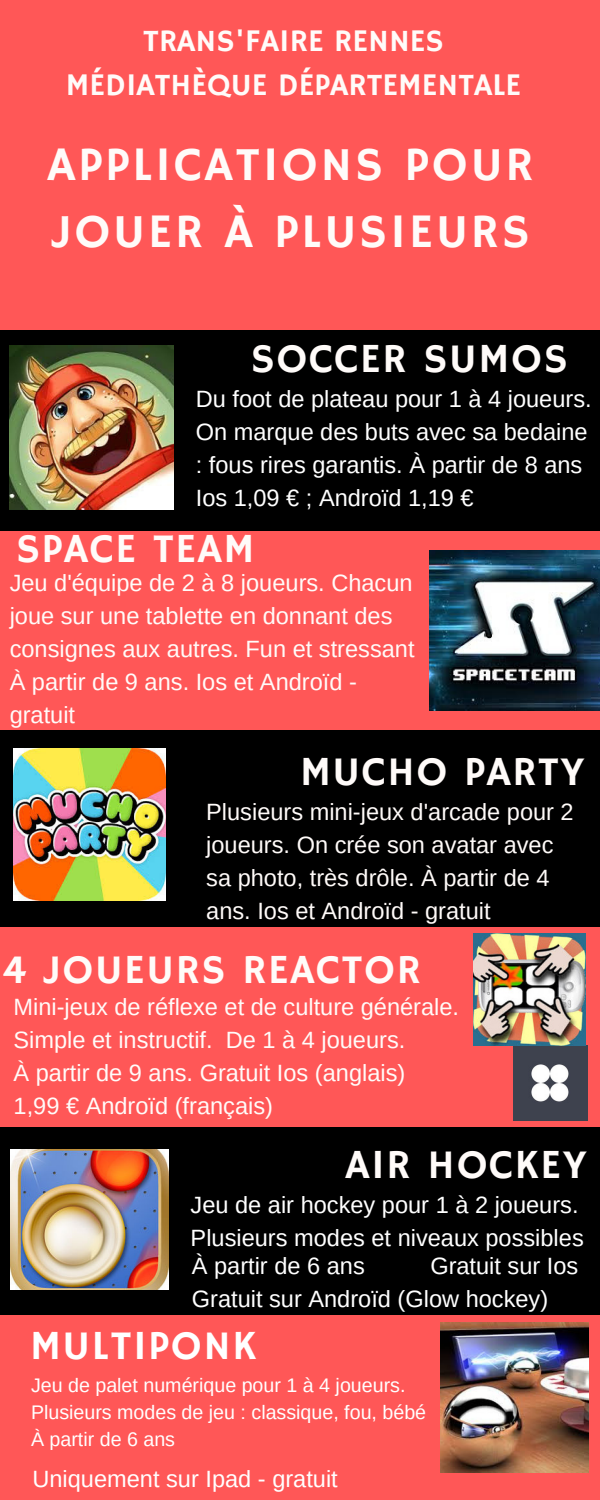
<style>
.page{position:relative;width:600px;height:1500px;background:#000}
.page>*{position:absolute;margin:0;border:0;box-sizing:border-box;transform-origin:0 0}
.t1{font:48px/66.8px "Hammersmith One";letter-spacing:.06em;color:#fffbf9}
.t2{font:41.3px "Hammersmith One";letter-spacing:.04em;color:#fffbf9}
.t3{font:41.3px "Hammersmith One";letter-spacing:.04em;color:#fff}
.t4{font:31.4px/43.5px "Hammersmith One";color:#fffbf9;text-align:center}
.t5{font:23.6px/33px "Arimo";color:#fffbf9}
.t6{font:23.6px/33px "Arimo";color:#fff}
.t7{font:19.7px/27px "Arimo";color:#fff}
</style>
<div class="page">
<div style="left:0;top:1316px;width:600px;height:184px;background:#ff5757"></div>
<div style="left:0;top:928px;width:600px;height:199px;background:#ff5757"></div>
<div style="left:0;top:531px;width:600px;height:199px;background:#ff5757"></div>
<div style="left:0;top:0;width:600px;height:329px;background:#ff5757"></div>
<img style="left:10px;top:346px;width:163px;height:163px">
<img style="left:14px;top:749px;width:151px;height:151px">
<img style="left:513px;top:1046px;width:74px;height:75px">
<img style="left:11px;top:1150px;width:157px;height:139px">
<img style="left:440px;top:1322px;width:149px;height:150px">
<img style="left:430px;top:550px;width:169px;height:161px">
<img style="left:473px;top:933px;width:113px;height:113px">
<h3 class="t4" style="left:66px;top:21px;width:457px">TRANS'FAIRE RENNES<br>MÉDIATHÈQUE DÉPARTEMENTALE</h3>
<h1 class="t1" style="left:48px;top:133px;width:488px">APPLICATIONS POUR<br>JOUER À PLUSIEURS</h1>
<h2 class="t2" style="left:251px;top:335px;width:318px">SOCCER SUMOS</h2>
<p class="t6" style="left:196px;top:382px;width:397px">Du foot de plateau pour 1 à 4 joueurs.<br>On marque des buts avec sa bedaine : fous rires garantis. À partir de 8 ans<br>Ios 1,09 € ; Androïd 1,19 €</p>
<h2 class="t2" style="left:16px;top:525px;width:240px">SPACE TEAM</h2>
<p class="t5" style="left:10px;top:567px;width:406px">Jeu d'équipe de 2 à 8 joueurs. Chacun joue sur une tablette en donnant des consignes aux autres. Fun et stressant<br>À partir de 9 ans. Ios et Androïd - gratuit</p>
<h2 class="t2" style="left:300px;top:748px;width:286px">MUCHO PARTY</h2>
<p class="t5" style="left:206px;top:796px;width:369px">Plusieurs mini-jeux d'arcade pour 2 joueurs. On crée son avatar avec sa photo, très drôle. À partir de 4 ans. Ios et Androïd - gratuit</p>
<h2 class="t2" style="left:2px;top:946px;width:420px">4 JOUEURS REACTOR</h2>
<p class="t5" style="left:14px;top:990px;width:447px">Mini-jeux de réflexe et de culture générale.<br>Simple et instructif. De 1 à 4 joueurs.<br>À partir de 9 ans. Gratuit Ios (anglais)<br>1,99 € Androïd (français)</p>
<h2 class="t2" style="left:345px;top:1141px;width:243px">AIR HOCKEY</h2>
<p class="t6" style="left:191px;top:1188px;width:395px">Jeu de air hockey pour 1 à 2 joueurs.<br>Plusieurs modes et niveaux possibles</p>
<p class="t6" style="left:192px;top:1250px;width:175px">À partir de 6 ans</p>
<p class="t6" style="left:192px;top:1250px;width:388px;text-indent:238px">Gratuit sur Ios<br>Gratuit sur Androïd (Glow hockey)</p>
<h2 class="t3" style="left:30px;top:1321px;width:228px">MULTIPONK</h2>
<p class="t7" style="left:31px;top:1372px;width:397px">Jeu de palet numérique pour 1 à 4 joueurs.<br>Plusieurs modes de jeu : classique, fou, bébé<br>À partir de 6 ans</p>
<p class="t6" style="left:32px;top:1462px;width:307px">Uniquement sur Ipad - gratuit</p>
</div>
